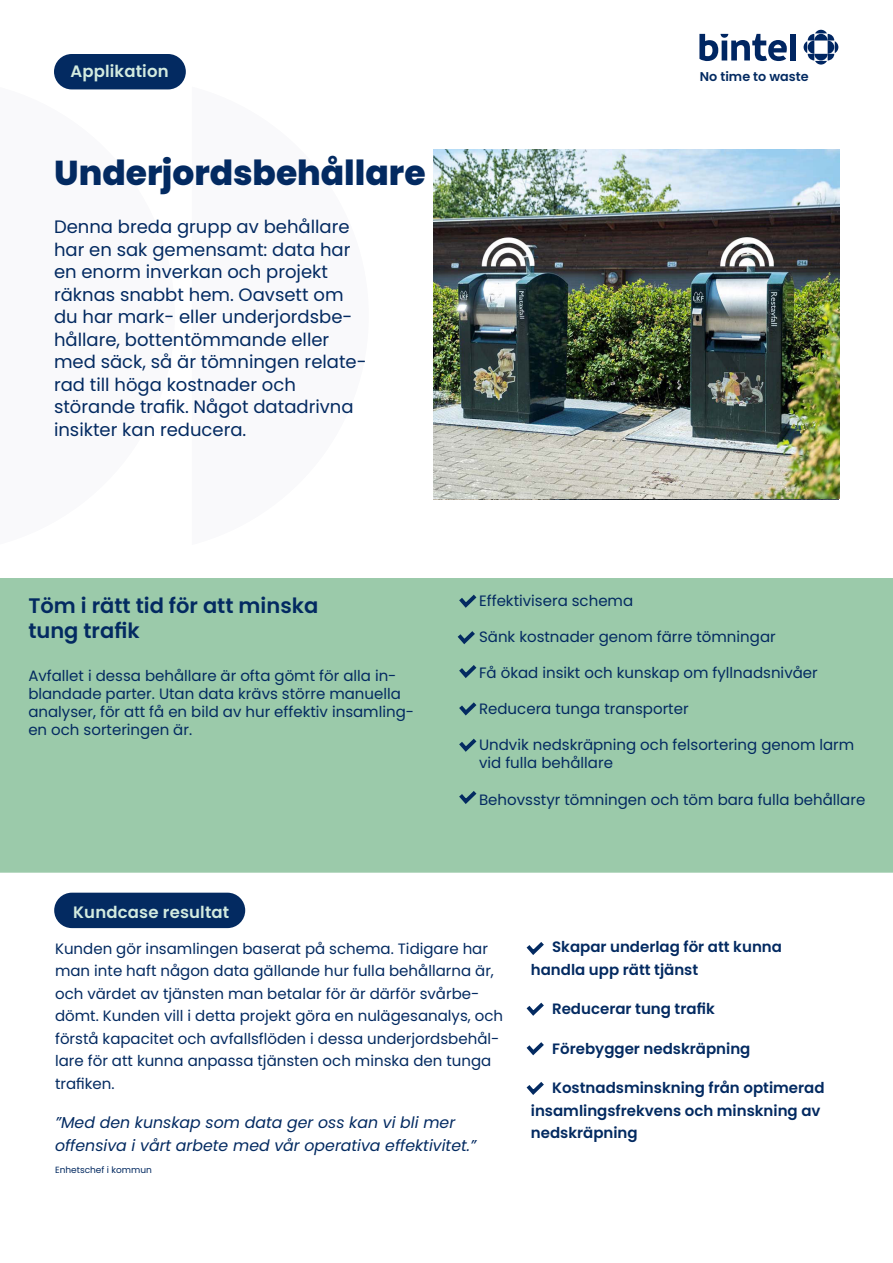
<style>
.page{position:relative;width:893px;height:1263px;background:#fff}
.page>*{position:absolute;margin:0;border:0;box-sizing:border-box;transform-origin:0 0}
.RUBRIK_MÖRK{font:800 34.5px "Poppins";color:#032a61}
.t1{font:600 21px "Poppins";color:#032a61}
.Brödtext_BINTEL{font:18px/22.5px "Poppins";color:#032a61}
.t2{font:600 16.5px "Poppins";letter-spacing:.01em;color:#d3ebdf}
.Brödtext_BINTEL-2{font:italic 15.75px/22.5px "Poppins";color:#032a61}
.Brödtext_BINTEL-3{font:15px/22.5px "Poppins";color:#032a61}
.Brödtext_BINTEL-4{font:600 15px/22.5px "Poppins";color:#032a61}
.t3{font:600 12.75px "Poppins";color:#032a61}
.Brödtext_BINTEL-5{font:9px "Poppins";color:#032a61}
</style>
<div class="page">
<div style="left:54px;top:893px;width:191px;height:35px;background:#032a61;border-radius:18px"></div>
<div style="left:0;top:578px;width:893px;height:295px;background:#9bcaaa"></div>
<div style="left:790px;top:34px;width:6px;height:26px;background:#002662"></div>
<svg style="left:699px;top:34px;width:88px;height:27px"></svg>
<svg style="left:804px;top:30px;width:35px;height:35px"></svg>
<div style="left:54px;top:54px;width:132px;height:35px;background:#032a61;border-radius:18px"></div>
<svg style="left:526px;top:942px;width:18px;height:13px"></svg>
<svg style="left:526px;top:1002px;width:18px;height:14px"></svg>
<svg style="left:526px;top:1042px;width:18px;height:14px"></svg>
<svg style="left:526px;top:1082px;width:18px;height:13px"></svg>
<svg style="left:455px;top:591px;width:26px;height:19px"></svg>
<svg style="left:455px;top:661px;width:26px;height:20px"></svg>
<svg style="left:455px;top:698px;width:26px;height:20px"></svg>
<svg style="left:455px;top:735px;width:26px;height:19px"></svg>
<svg style="left:455px;top:787px;width:26px;height:20px"></svg>
<img style="left:434px;top:150px;width:406px;height:349px">
<svg style="left:454px;top:627px;width:25px;height:20px"></svg>
<p class="t2" style="left:70px;top:62px;width:100px">Applikation</p>
<p class="RUBRIK_MÖRK" style="left:54px;top:153px;width:373px">Underjordsbehållare</p>
<p class="Brödtext_BINTEL" style="left:54px;top:216px;width:314px">Denna breda grupp av behållare har en sak gemensamt: data har en enorm inverkan och projekt räknas snabbt hem. Oavsett om du har mark- eller underjordsbe&shy;hållare, bottentömmande eller med säck, så är tömningen relate&shy;rad till höga kostnader och störande trafik. Något datadrivna insikter kan reducera.</p>
<p class="t3" style="left:700px;top:69px;width:110px">No time to waste</p>
<p class="t1" style="left:28px;top:593px;width:291px">Töm i rätt tid för att minska</p>
<p class="t1" style="left:28px;top:618px;width:113px">tung trafik</p>
<p class="Brödtext_BINTEL-3" style="left:28px;top:667px;width:387px;line-height:18px">Avfallet i dessa behållare är ofta gömt för alla in&shy;blandade parter. Utan data krävs större manuella analyser, för att få en bild av hur effektiv insamling&shy;en och sorteringen är.</p>
<p class="t2" style="left:73px;top:902px;width:158px">Kundcase resultat</p>
<p class="Brödtext_BINTEL-3" style="left:479px;top:590px;width:156px">Effektivisera schema</p>
<p class="Brödtext_BINTEL-3" style="left:479px;top:626px;width:298px">Sänk kostnader genom färre tömningar</p>
<p class="Brödtext_BINTEL-3" style="left:479px;top:662px;width:340px">Få ökad insikt och kunskap om fyllnadsnivåer</p>
<p class="Brödtext_BINTEL-3" style="left:479px;top:698px;width:211px">Reducera tunga transporter</p>
<p class="Brödtext_BINTEL-3" style="left:479px;top:736px;width:377px;line-height:18px">Undvik nedskräpning och felsortering genom larm vid fulla behållare</p>
<p class="Brödtext_BINTEL-3" style="left:479px;top:788px;width:388px">Behovsstyr tömningen och töm bara fulla behållare</p>
<p class="Brödtext_BINTEL-3" style="left:55px;top:937px;width:450px">Kunden gör insamlingen baserat på schema. Tidigare har man inte haft någon data gällande hur fulla behållarna är, och värdet av tjänsten man betalar för är därför svårbe&shy;dömt. Kunden vill i detta projekt göra en nulägesanalys, och förstå kapacitet och avfallsflöden i dessa underjordsbehål&shy;lare för att kunna anpassa tjänsten och minska den tunga trafiken.</p>
<p class="Brödtext_BINTEL-2" style="left:55px;top:1111px;width:423px">”Med den kunskap som data ger oss kan vi bli mer offensiva i vårt arbete med vår operativa effektivitet.”</p>
<p class="Brödtext_BINTEL-5" style="left:55px;top:1165px;width:98px">Enhetschef i kommun</p>
<p class="Brödtext_BINTEL-4" style="left:531px;top:936px;width:253px;text-indent:21px">Skapar underlag för att kunna handla upp rätt tjänst</p>
<p class="Brödtext_BINTEL-4" style="left:552px;top:998px;width:164px">Reducerar tung trafik</p>
<p class="Brödtext_BINTEL-4" style="left:552px;top:1037px;width:200px">Förebygger nedskräpning</p>
<p class="Brödtext_BINTEL-4" style="left:531px;top:1077px;width:295px;text-indent:21px">Kostnadsminskning från optimerad insamlingsfrekvens och minskning av nedskräpning</p>
</div>
